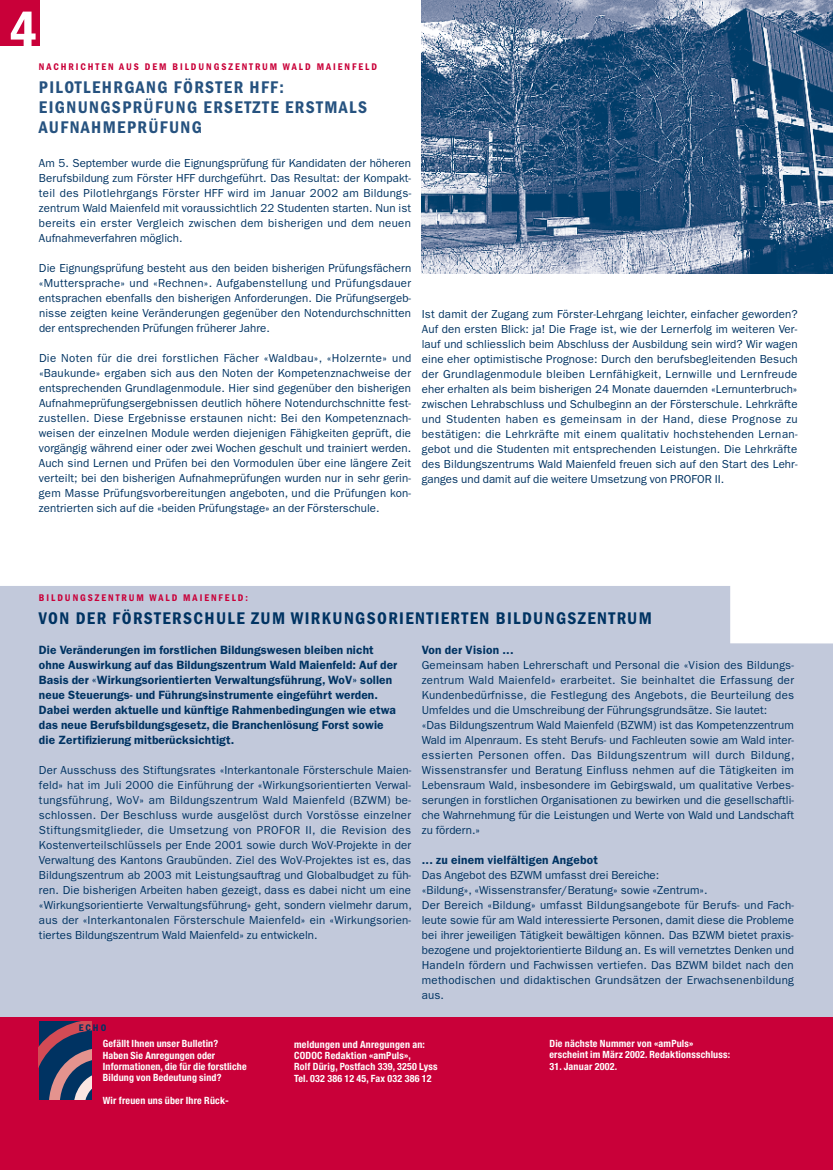
<style>
.page{position:relative;width:833px;height:1170px;background:#fff}
.page>*{position:absolute;margin:0;border:0;box-sizing:border-box;transform-origin:0 0}
.t1{font:600 condensed 53.75px "Franklin Gothic LT";color:#fff}
.t2{font:600 condensed 17.5px/20px "Franklin Gothic LT";letter-spacing:.08em;color:#26527f}
.t3{font:600 condensed 17.5px "Franklin Gothic LT";letter-spacing:.08em;color:#003362}
.t4{font:600 12px/15px "Franklin Gothic LT";letter-spacing:.01em;color:#003362}
.t5{font:11.62px/15px "Franklin Gothic LT";letter-spacing:.005em;color:#003362;text-align:justify}
.t6{font:700 condensed 10px/11.2px "Helvetica Neue";letter-spacing:.02em;color:#fff}
.t7{font:600 condensed 10px "Franklin Gothic LT";letter-spacing:.2em;color:#c90039}
.t8{font:600 condensed 9.88px "Franklin Gothic LT";color:#003362}
</style>
<div class="page">
<div style="left:0;top:586px;width:833px;height:430px;background:#c2c9db"></div>
<div style="left:0;top:0;width:39px;height:45px;background:#c90039"></div>
<div style="left:0;top:1016px;width:833px;height:153px;background:#c90039"></div>
<svg style="left:39px;top:1021px;width:53px;height:77px;background:#56506d"></svg>
<img style="left:422px;top:0;width:411px;height:274px">
<h1 class="t1" style="left:9px;top:-1px;width:29px">4</h1>
<p class="t7" style="left:39px;top:61px;width:339px">NACHRICHTEN AUS DEM BILDUNGSZENTRUM WALD MAIENFELD</p>
<h2 class="t2" style="left:39px;top:78px;width:329px">PILOTLEHRGANG FÖRSTER HFF:<br>EIGNUNGSPRÜFUNG ERSETZTE ERSTMALS<br>AUFNAHMEPRÜFUNG</h2>
<p class="t5" style="left:39px;top:156px;width:374px">Am 5. September wurde die Eignungsprüfung für Kandidaten der höheren Berufsbildung zum Förster HFF durchgeführt. Das Resultat: der Kompakt&shy;teil des Pilotlehrgangs Förster HFF wird im Januar 2002 am Bildungs&shy;zentrum Wald Maienfeld mit voraussichtlich 22 Studenten starten. Nun ist bereits ein erster Vergleich zwischen dem bisherigen und dem neuen Aufnahmeverfahren möglich.</p>
<p class="t5" style="left:39px;top:261px;width:374px">Die Eignungsprüfung besteht aus den beiden bisherigen Prüfungsfächern «Muttersprache» und «Rechnen». Aufgabenstellung und Prüfungsdauer entsprachen ebenfalls den bisherigen Anforderungen. Die Prüfungsergeb&shy;nisse zeigten keine Veränderungen gegenüber den Notendurchschnitten der entsprechenden Prüfungen früherer Jahre.</p>
<p class="t5" style="left:39px;top:351px;width:374px">Die Noten für die drei forstlichen Fächer «Waldbau», «Holzernte» und «Baukunde» ergaben sich aus den Noten der Kompetenznachweise der entsprechenden Grundlagenmodule. Hier sind gegenüber den bisherigen Aufnahmeprüfungsergebnissen deutlich höhere Notendurchschnitte fest&shy;zustellen. Diese Ergebnisse erstaunen nicht: Bei den Kompetenznach&shy;weisen der einzelnen Module werden diejenigen Fähigkeiten geprüft, die vorgängig während einer oder zwei Wochen geschult und trainiert werden.<br>Auch sind Lernen und Prüfen bei den Vormodulen über eine längere Zeit verteilt; bei den bisherigen Aufnahmeprüfungen wurden nur in sehr gerin&shy;gem Masse Prüfungsvorbereitungen angeboten, und die Prüfungen kon&shy;zentrierten sich auf die «beiden Prüfungstage» an der Försterschule.</p>
<p class="t5" style="left:422px;top:307px;width:377px">Ist damit der Zugang zum Förster-Lehrgang leichter, einfacher geworden?<br>Auf den ersten Blick: ja! Die Frage ist, wie der Lernerfolg im weiteren Ver&shy;lauf und schliesslich beim Abschluss der Ausbildung sein wird? Wir wagen eine eher optimistische Prognose: Durch den berufsbegleitenden Besuch der Grundlagenmodule bleiben Lernfähigkeit, Lernwille und Lernfreude eher erhalten als beim bisherigen 24 Monate dauernden «Lernunterbruch» zwischen Lehrabschluss und Schulbeginn an der Försterschule. Lehrkräfte und Studenten haben es gemeinsam in der Hand, diese Prognose zu bestätigen: die Lehrkräfte mit einem qualitativ hochstehenden Lernan&shy;gebot und die Studenten mit entsprechenden Leistungen. Die Lehrkräfte des Bildungszentrums Wald Maienfeld freuen sich auf den Start des Lehr&shy;ganges und damit auf die weitere Umsetzung von PROFOR II.</p>
<p class="t7" style="left:39px;top:592px;width:210px">BILDUNGSZENTRUM WALD MAIENFELD:</p>
<h2 class="t3" style="left:39px;top:608px;width:614px">VON DER FÖRSTERSCHULE ZUM WIRKUNGSORIENTIERTEN BILDUNGSZENTRUM</h2>
<p class="t4" style="left:39px;top:642px;width:360px">Die Veränderungen im forstlichen Bildungswesen bleiben nicht ohne Auswirkung auf das Bildungszentrum Wald Maienfeld: Auf der Basis der «Wirkungsorientierten Verwaltungsführung, WoV» sollen neue Steuerungs- und Führungsinstrumente eingeführt werden.<br>Dabei werden aktuelle und künftige Rahmenbedingungen wie etwa das neue Berufsbildungsgesetz, die Branchenlösung Forst sowie die Zertifizierung mitberücksichtigt.</p>
<p class="t5" style="left:39px;top:762px;width:374px">Der Ausschuss des Stiftungsrates «Interkantonale Försterschule Maien&shy;feld» hat im Juli 2000 die Einführung der «Wirkungsorientierten Verwal&shy;tungsführung, WoV» am Bildungszentrum Wald Maienfeld (BZWM) be&shy;schlossen. Der Beschluss wurde ausgelöst durch Vorstösse einzelner Stiftungsmitglieder, die Umsetzung von PROFOR II, die Revision des Kostenverteilschlüssels per Ende 2001 sowie durch WoV-Projekte in der Verwaltung des Kantons Graubünden. Ziel des WoV-Projektes ist es, das Bildungszentrum ab 2003 mit Leistungsauftrag und Globalbudget zu füh&shy;ren. Die bisherigen Arbeiten haben gezeigt, dass es dabei nicht um eine «Wirkungsorientierte Verwaltungsführung» geht, sondern vielmehr darum, aus der «Interkantonalen Försterschule Maienfeld» ein «Wirkungsorien&shy;tiertes Bildungszentrum Wald Maienfeld» zu entwickeln.</p>
<p class="t8" style="left:79px;top:1022px;width:29px">ECHO</p>
<p class="t4" style="left:422px;top:642px;width:93px">Von der Vision ...</p>
<p class="t5" style="left:422px;top:657px;width:374px;text-align:left">Gemeinsam haben Lehrerschaft und Personal die «Vision des Bildungs&shy;zentrum Wald Maienfeld» erarbeitet. Sie beinhaltet die Erfassung der Kundenbedürfnisse, die Festlegung des Angebots, die Beurteilung des Umfeldes und die Umschreibung der Führungsgrundsätze. Sie lautet: «Das Bildungszentrum Wald Maienfeld (BZWM) ist das Kompetenzzentrum Wald im Alpenraum. Es steht Berufs- und Fachleuten sowie am Wald inter&shy;essierten Personen offen. Das Bildungszentrum will durch Bildung, Wissenstransfer und Beratung Einfluss nehmen auf die Tätigkeiten im Lebensraum Wald, insbesondere im Gebirgswald, um qualitative Verbes&shy;serungen in forstlichen Organisationen zu bewirken und die gesellschaftli&shy;che Wahrnehmung für die Leistungen und Werte von Wald und Landschaft zu fördern.»</p>
<p class="t4" style="left:422px;top:852px;width:178px">... zu einem vielfältigen Angebot</p>
<p class="t5" style="left:422px;top:867px;width:374px;text-align:left">Das Angebot des BZWM umfasst drei Bereiche:<br>«Bildung», «Wissenstransfer/Beratung» sowie «Zentrum».<br>Der Bereich «Bildung» umfasst Bildungsangebote für Berufs- und Fach&shy;leute sowie für am Wald interessierte Personen, damit diese die Probleme bei ihrer jeweiligen Tätigkeit bewältigen können. Das BZWM bietet praxis&shy;bezogene und projektorientierte Bildung an. Es will vernetztes Denken und Handeln fördern und Fachwissen vertiefen. Das BZWM bildet nach den methodischen und didaktischen Grundsätzen der Erwachsenenbildung aus.</p>
<p class="t6" style="left:103px;top:1037px;width:145px">Gefällt Ihnen unser Bulletin?<br>Haben Sie Anregungen oder<br>Informationen, die für die forstliche<br>Bildung von Bedeutung sind?</p>
<p class="t6" style="left:103px;top:1094px;width:128px">Wir freuen uns über Ihre Rück-</p>
<p class="t6" style="left:294px;top:1038px;width:145px">meldungen und Anregungen an:<br>CODOC Redaktion «amPuls»,<br>Rolf Dürig, Postfach 339, 3250 Lyss<br>Tel. 032 386 12 45, Fax 032 386 12</p>
<p class="t6" style="left:549px;top:1037px;width:182px">Die nächste Nummer von «amPuls» erscheint im März 2002. Redaktionsschluss:</p>
<p class="t6" style="left:549px;top:1060px;width:69px">31. Januar 2002.</p>
</div>
